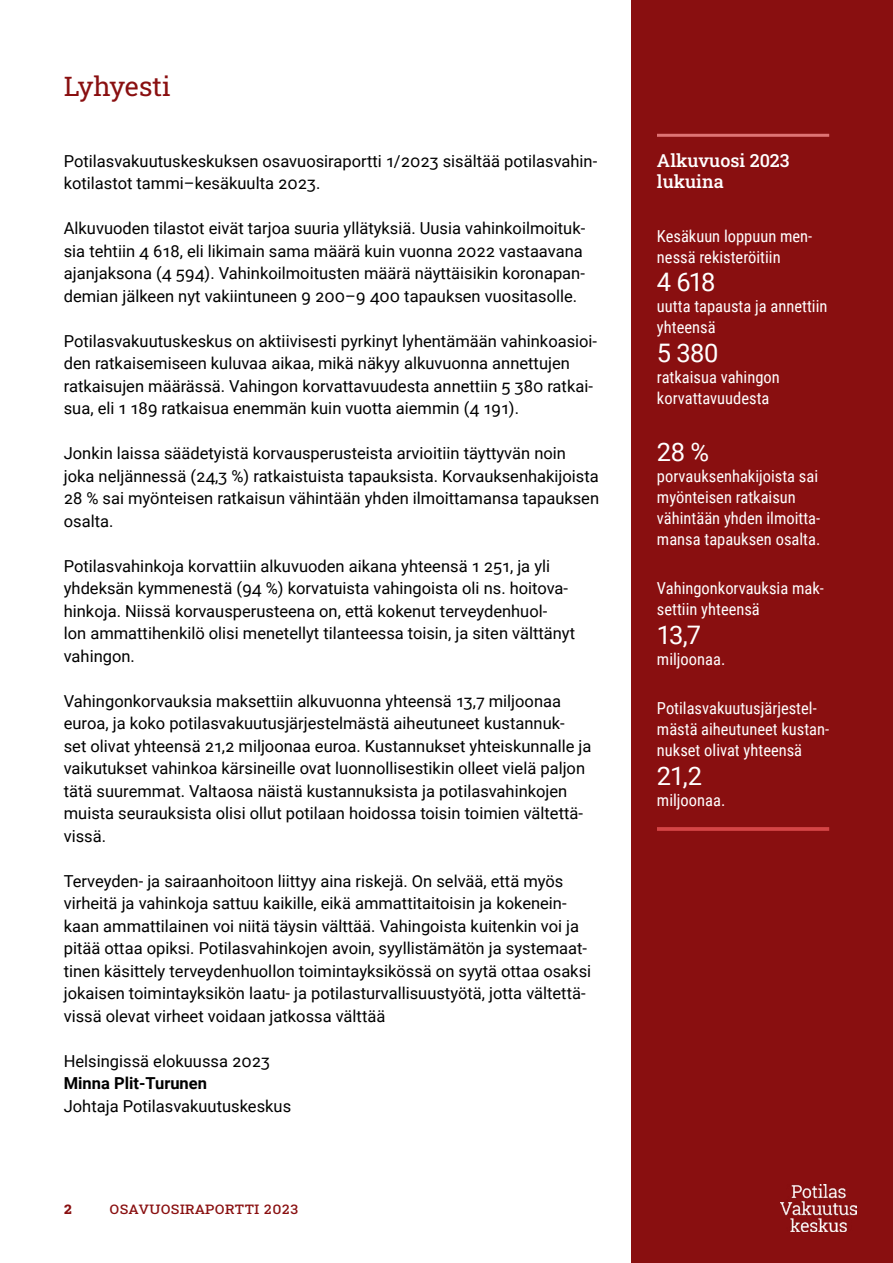
<style>
.page{position:relative;width:893px;height:1263px;background:#fff}
.page>*{position:absolute;margin:0;border:0;box-sizing:border-box;transform-origin:0 0}
.H1__ei_numeroa__ei_TOC{font:27px "Roboto Slab";letter-spacing:-.01em;color:#890f10}
.tietolaatikko_esipuhe_numero{font:25.5px "Roboto";letter-spacing:-.04em;color:#fff}
.tietolaatikko_esipuhe_otsikko_-_viiva{font:18px/21.6px "Roboto Slab";color:#fff}
.leipis__käytä_tätä{font:16.5px/22.5px "Roboto";color:#000}
.tietolaatikko_leipis{font:16.5px/21px "Roboto Condensed";color:#fff}
.t1{font:16.5px "Roboto Slab";letter-spacing:.02em;color:#890f10}
.s1{font-weight:700}
</style>
<div class="page">
<div style="left:631px;top:0;width:262px;height:1263px;background:#890f10"></div>
<img style="left:780px;top:1184px;width:77px;height:48px">
<hr style="left:657px;top:134px;width:172px;height:3px;background:#df7374">
<hr style="left:657px;top:827px;width:172px;height:4px;background:#d54546">
<h1 class="H1__ei_numeroa__ei_TOC" style="left:64px;top:68px;width:108px">Lyhyesti</h1>
<p class="leipis__käytä_tätä" style="left:64px;top:149px;width:535px">Potilasvakuutuskeskuksen osavuosiraportti 1/2023 sisältää potilasvahin&shy;kotilastot tammi–kesäkuulta 2023.</p>
<p class="leipis__käytä_tätä" style="left:64px;top:216px;width:523px">Alkuvuoden tilastot eivät tarjoa suuria yllätyksiä. Uusia vahinkoilmoituk&shy;sia tehtiin 4 618, eli likimain sama määrä kuin vuonna 2022 vastaavana ajanjaksona (4 594). Vahinkoilmoitusten määrä näyttäisikin koronapan&shy;demian jälkeen nyt vakiintuneen 9 200–9 400 tapauksen vuositasolle.</p>
<p class="leipis__käytä_tätä" style="left:64px;top:329px;width:535px">Potilasvakuutuskeskus on aktiivisesti pyrkinyt lyhentämään vahinkoasioi&shy;den ratkaisemiseen kuluvaa aikaa, mikä näkyy alkuvuonna annettujen ratkaisujen määrässä. Vahingon korvattavuudesta annettiin 5 380 ratkai&shy;sua, eli 1 189 ratkaisua enemmän kuin vuotta aiemmin (4 191).</p>
<p class="leipis__käytä_tätä" style="left:64px;top:441px;width:537px">Jonkin laissa säädetyistä korvausperusteista arvioitiin täyttyvän noin joka neljännessä (24,3 %) ratkaistuista tapauksista. Korvauksenhakijoista 28 % sai myönteisen ratkaisun vähintään yhden ilmoittamansa tapauksen osalta.</p>
<p class="leipis__käytä_tätä" style="left:64px;top:554px;width:513px">Potilasvahinkoja korvattiin alkuvuoden aikana yhteensä 1 251, ja yli yhdeksän kymmenestä (94 %) korvatuista vahingoista oli ns. hoitova&shy;hinkoja. Niissä korvausperusteena on, että kokenut terveydenhuol-<br>lon ammattihenkilö olisi menetellyt tilanteessa toisin, ja siten välttänyt vahingon.</p>
<p class="leipis__käytä_tätä" style="left:64px;top:689px;width:529px">Vahingonkorvauksia maksettiin alkuvuonna yhteensä 13,7 miljoonaa euroa, ja koko potilasvakuutusjärjestelmästä aiheutuneet kustannuk-<br>set olivat yhteensä 21,2 miljoonaa euroa. Kustannukset yhteiskunnalle ja vaikutukset vahinkoa kärsineille ovat luonnollisestikin olleet vielä paljon tätä suuremmat. Valtaosa näistä kustannuksista ja potilasvahinkojen muista seurauksista olisi ollut potilaan hoidossa toisin toimien vältettä&shy;vissä.</p>
<p class="leipis__käytä_tätä" style="left:64px;top:869px;width:529px">Terveyden- ja sairaanhoitoon liittyy aina riskejä. On selvää, että myös virheitä ja vahinkoja sattuu kaikille, eikä ammattitaitoisin ja kokenein&shy;kaan ammattilainen voi niitä täysin välttää. Vahingoista kuitenkin voi ja pitää ottaa opiksi. Potilasvahinkojen avoin, syyllistämätön ja systemaat&shy;tinen käsittely terveydenhuollon toimintayksikössä on syytä ottaa osaksi jokaisen toimintayksikön laatu- ja potilasturvallisuustyötä, jotta vältettä&shy;vissä olevat virheet voidaan jatkossa välttää</p>
<p class="leipis__käytä_tätä" style="left:64px;top:1049px;width:229px">Helsingissä elokuussa 2023<br><span class="s1">Minna Plit-Turunen<br></span>Johtaja Potilasvakuutuskeskus</p>
<p class="t1" style="left:64px;top:1197px;width:10px">2</p>
<p class="t1" style="left:109px;top:1197px;width:191px">osavuosiraportti 2023</p>
<p class="tietolaatikko_esipuhe_otsikko_-_viiva" style="left:657px;top:149px;width:134px">Alkuvuosi 2023 lukuina</p>
<p class="tietolaatikko_leipis" style="left:657px;top:225px;width:157px">Kesäkuun loppuun men&shy;nessä rekisteröitiin</p>
<p class="tietolaatikko_esipuhe_numero" style="left:657px;top:264px;width:60px">4 618</p>
<p class="tietolaatikko_leipis" style="left:657px;top:295px;width:172px">uutta tapausta ja annettiin yhteensä</p>
<p class="tietolaatikko_esipuhe_numero" style="left:657px;top:335px;width:63px">5 380</p>
<p class="tietolaatikko_leipis" style="left:657px;top:366px;width:124px">ratkaisua vahingon korvattavuudesta</p>
<p class="tietolaatikko_esipuhe_numero" style="left:657px;top:434px;width:54px">28 %</p>
<p class="tietolaatikko_leipis" style="left:657px;top:465px;width:165px">porvauksenhakijoista sai myönteisen ratkaisun vähintään yhden ilmoitta&shy;mansa tapauksen osalta.</p>
<p class="tietolaatikko_leipis" style="left:657px;top:577px;width:168px">Vahingonkorvauksia mak&shy;settiin yhteensä</p>
<p class="tietolaatikko_esipuhe_numero" style="left:657px;top:617px;width:46px">13,7</p>
<p class="tietolaatikko_leipis" style="left:657px;top:648px;width:70px">miljoonaa.</p>
<p class="tietolaatikko_leipis" style="left:657px;top:697px;width:174px">Potilasvakuutusjärjestel&shy;mästä aiheutuneet kustan&shy;nukset olivat yhteensä</p>
<p class="tietolaatikko_esipuhe_numero" style="left:657px;top:758px;width:47px">21,2</p>
<p class="tietolaatikko_leipis" style="left:657px;top:789px;width:70px">miljoonaa.</p>
</div>
